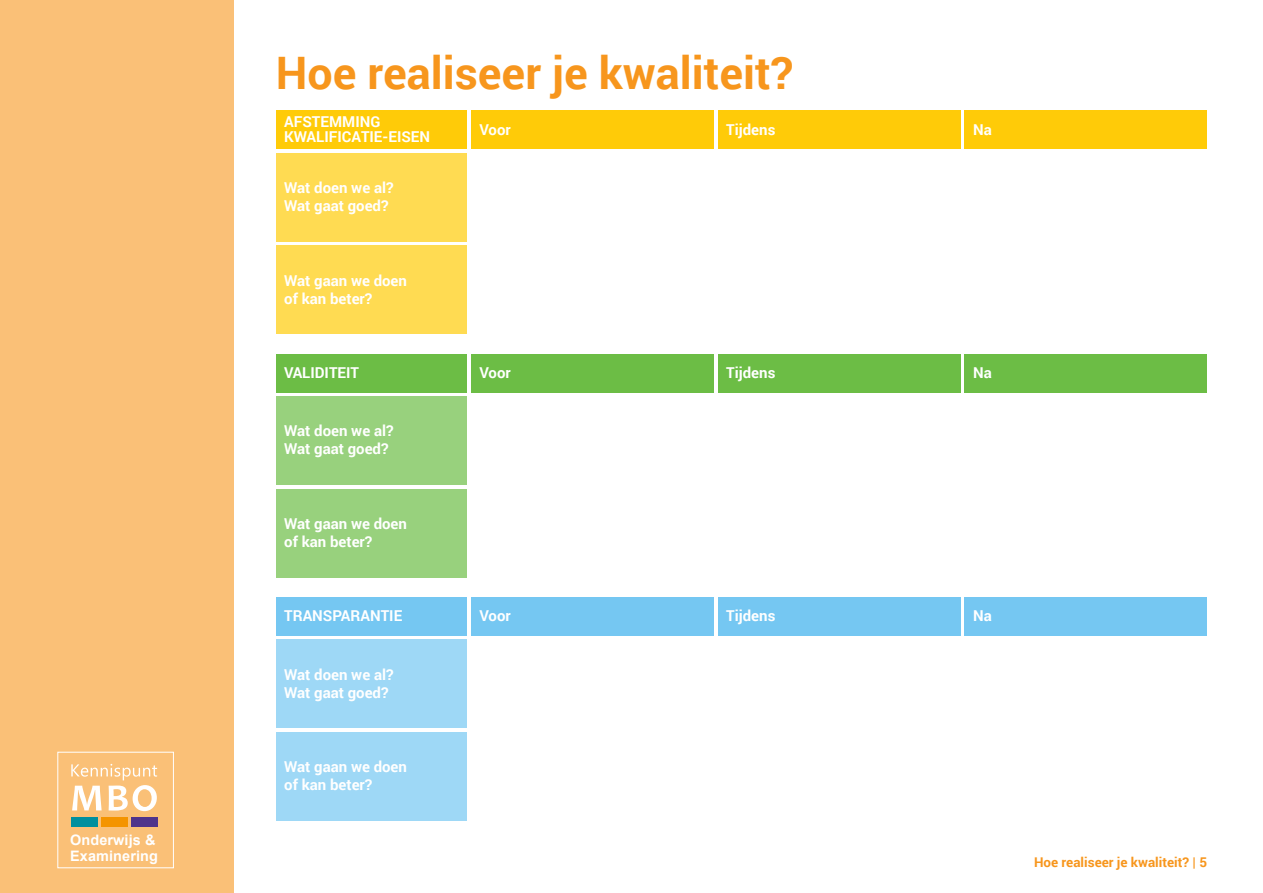
<style>
.page{position:relative;width:1263px;height:893px;background:#fff}
.page>*{position:absolute;margin:0;border:0;box-sizing:border-box;transform-origin:0 0}
.t1{font:700 44.85px "Roboto";color:#f7961d}
.t2{font:700 15px/18px "Roboto";color:#fff}
.t3{font:700 14.4px/16px "Arial";letter-spacing:.005em;color:#fff}
.t4{font:700 13.5px "Roboto";color:#f7961d}
</style>
<div class="page">
<div style="left:0;top:0;width:234px;height:893px;background:#fac077"></div>
<svg style="left:71px;top:764px;width:86px;height:47px"></svg>
<div style="left:58px;top:752px;width:115px;height:116px;border:1px solid #fff"></div>
<div style="left:71px;top:818px;width:26px;height:9px;background:#008f9e"></div>
<div style="left:101px;top:818px;width:26px;height:9px;background:#f49400"></div>
<div style="left:131px;top:818px;width:26px;height:9px;background:#4f348b"></div>
<div style="left:276px;top:111px;width:191px;height:38px;background:#ffcb08"></div>
<div style="left:471px;top:111px;width:242px;height:38px;background:#ffcb08"></div>
<div style="left:718px;top:111px;width:242px;height:38px;background:#ffcb08"></div>
<div style="left:964px;top:111px;width:243px;height:38px;background:#ffcb08"></div>
<div style="left:276px;top:153px;width:191px;height:88px;background:#ffdb52"></div>
<div style="left:276px;top:246px;width:191px;height:88px;background:#ffdb52"></div>
<div style="left:276px;top:354px;width:191px;height:38px;background:#6cbd45"></div>
<div style="left:471px;top:354px;width:242px;height:38px;background:#6cbd45"></div>
<div style="left:718px;top:354px;width:242px;height:38px;background:#6cbd45"></div>
<div style="left:964px;top:354px;width:243px;height:38px;background:#6cbd45"></div>
<div style="left:276px;top:396px;width:191px;height:89px;background:#98d17d"></div>
<div style="left:276px;top:489px;width:191px;height:88px;background:#98d17d"></div>
<div style="left:276px;top:597px;width:191px;height:39px;background:#75c7f2"></div>
<div style="left:471px;top:597px;width:242px;height:39px;background:#75c7f2"></div>
<div style="left:718px;top:597px;width:242px;height:39px;background:#75c7f2"></div>
<div style="left:964px;top:597px;width:243px;height:39px;background:#75c7f2"></div>
<div style="left:276px;top:640px;width:191px;height:88px;background:#9ed8f6"></div>
<div style="left:276px;top:732px;width:191px;height:89px;background:#9ed8f6"></div>
<p class="t3" style="left:70px;top:833px;width:89px">Onderwijs &amp;<br>Examinering</p>
<h1 class="t1" style="left:276px;top:42px;width:519px">Hoe realiseer je kwaliteit?</h1>
<p class="t2" style="left:284px;top:113px;width:147px;line-height:15.8px">AFSTEMMING<br>KWALIFICATIE-EISEN</p>
<p class="t2" style="left:479px;top:120px;width:33px">Voor</p>
<p class="t2" style="left:726px;top:120px;width:51px">Tijdens</p>
<p class="t2" style="left:973px;top:120px;width:20px">Na</p>
<p class="t2" style="left:284px;top:178px;width:111px">Wat doen we al?<br>Wat gaat goed?</p>
<p class="t2" style="left:284px;top:271px;width:124px">Wat gaan we doen of kan beter?</p>
<p class="t2" style="left:284px;top:363px;width:76px">VALIDITEIT</p>
<p class="t2" style="left:479px;top:363px;width:33px">Voor</p>
<p class="t2" style="left:726px;top:363px;width:51px">Tijdens</p>
<p class="t2" style="left:973px;top:363px;width:20px">Na</p>
<p class="t2" style="left:284px;top:422px;width:111px">Wat doen we al?<br>Wat gaat goed?</p>
<p class="t2" style="left:284px;top:514px;width:124px">Wat gaan we doen of kan beter?</p>
<p class="t2" style="left:284px;top:606px;width:120px">TRANSPARANTIE</p>
<p class="t2" style="left:479px;top:606px;width:33px">Voor</p>
<p class="t2" style="left:726px;top:606px;width:51px">Tijdens</p>
<p class="t2" style="left:973px;top:606px;width:20px">Na</p>
<p class="t2" style="left:284px;top:665px;width:111px">Wat doen we al?<br>Wat gaat goed?</p>
<p class="t2" style="left:284px;top:757px;width:124px">Wat gaan we doen of kan beter?</p>
<p class="t4" style="left:1034px;top:853px;width:174px">Hoe realiseer je kwaliteit? | 5</p>
</div>
